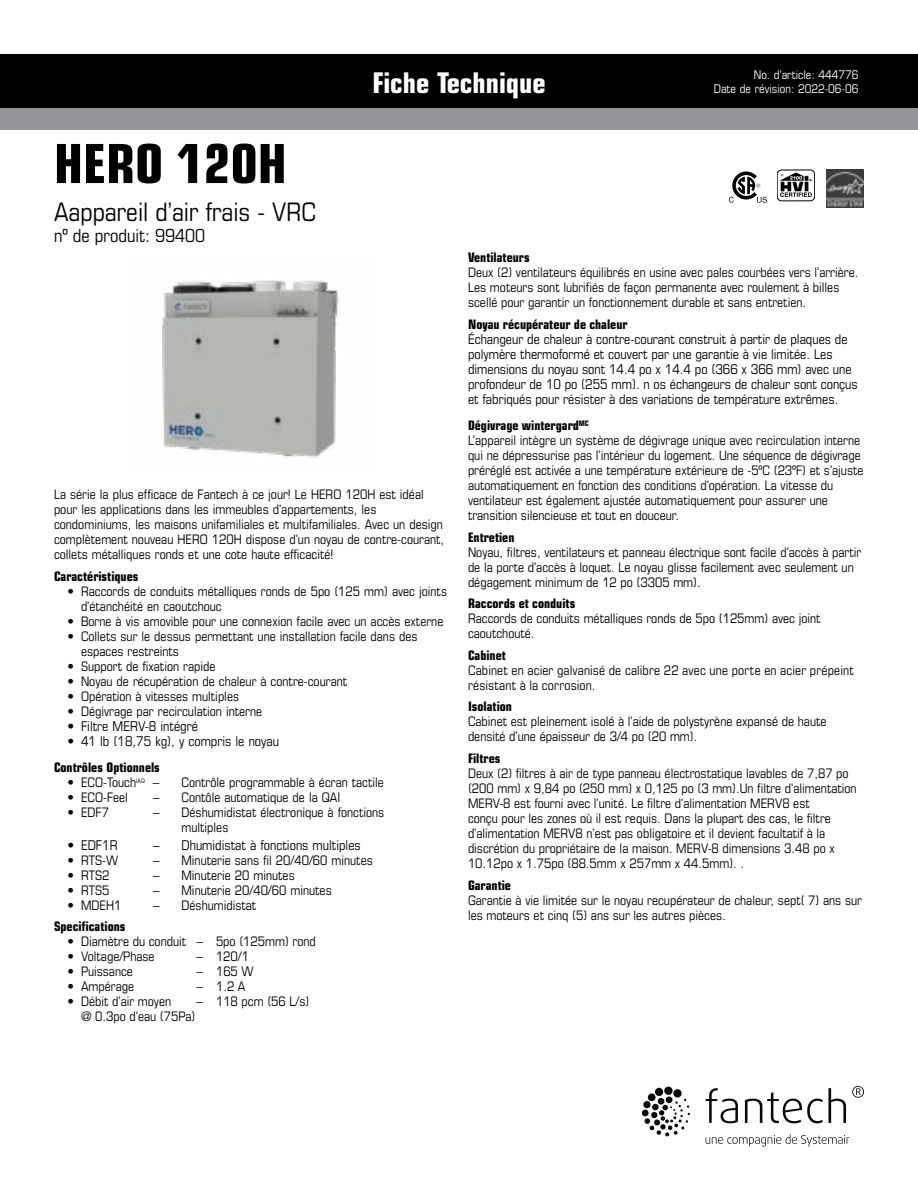
<style>
.page{position:relative;width:918px;height:1188px;background:#fff}
.page>*{position:absolute;margin:0;border:0;box-sizing:border-box;transform-origin:0 0}
.t1{font:700 condensed 54px "Eurostile LT Std";color:#000}
.t2{font:700 condensed 28.5px "Eurostile LT Std";color:#fff}
.t3{font:condensed 25.5px "Eurostile LT Std";color:#000}
.t4{font:condensed 18px "Eurostile LT Std";color:#000}
.t5{font:condensed 13.5px/15px "Eurostile LT Std";color:#000}
.t6{font:condensed 13.2px/15px "Eurostile LT Std";color:#000}
.t7{font:700 condensed 13.2px "Eurostile LT Std";color:#000}
.t8{font:condensed 12px/14.4px "Eurostile LT Std";color:#fff;text-align:right}
.s1{font-weight:700}
</style>
<div class="page">
<div style="left:0;top:54px;width:918px;height:54px;background:#000"></div>
<div style="left:0;top:108px;width:918px;height:22px;background:#939598"></div>
<svg style="left:642px;top:1086px;width:48px;height:51px"></svg>
<svg style="left:706px;top:1088px;width:32px;height:35px"></svg>
<svg style="left:745px;top:1092px;width:78px;height:31px"></svg>
<svg style="left:829px;top:1088px;width:17px;height:35px"></svg>
<svg style="left:852px;top:1086px;width:12px;height:12px"></svg>
<svg style="left:706px;top:1134px;width:143px;height:13px"></svg>
<svg style="left:729px;top:172px;width:38px;height:31px"></svg>
<div style="left:777px;top:170px;width:38px;height:31px;border:1px solid #000;border-radius:4px"></div>
<svg style="left:779px;top:172px;width:34px;height:25px"></svg>
<img style="left:826px;top:169px;width:38px;height:39px">
<img style="left:162px;top:280px;width:177px;height:178px">
<h1 class="t1" style="left:54px;top:131px;width:234px">HERO 120H</h1>
<h3 class="t3" style="left:54px;top:196px;width:264px">Aappareil d’air frais - VRC</h3>
<h3 class="t4" style="left:54px;top:225px;width:153px">no de produit: 99400</h3>
<h2 class="t2" style="left:372px;top:65px;width:175px">Fiche Technique</h2>
<p class="t8" style="left:714px;top:67px;width:146px">No. d’article: 444776<br>Date de révision: 2022-06-06</p>
<p class="t6" style="left:54px;top:487px;width:392px">La série la plus efficace de Fantech à ce jour! Le HERO 120H est idéal pour les applications dans les immeubles d’appartements, les condominiums, les maisons unifamiliales et multifamiliales. Avec un design complètement nouveau HERO 120H dispose d’un noyau de contre-courant, collets métalliques ronds et une cote haute efficacité!</p>
<p class="t7" style="left:54px;top:568px;width:86px">Caractéristiques</p>
<p class="t6" style="left:81px;top:583px;width:368px;text-indent:-14px">• Raccords de conduits métalliques ronds de 5po (125 mm) avec joints d’étanchéité en caoutchouc</p>
<p class="t6" style="left:68px;top:613px;width:377px">• Borne à vis amovible pour une connexion facile avec un accès externe</p>
<p class="t6" style="left:81px;top:628px;width:338px;text-indent:-14px">• Collets sur le dessus permettant une installation facile dans des espaces restreints</p>
<p class="t6" style="left:68px;top:658px;width:150px">• Support de fixation rapide</p>
<p class="t6" style="left:68px;top:673px;width:281px">• Noyau de récupération de chaleur à contre-courant</p>
<p class="t6" style="left:68px;top:688px;width:173px">• Opération à vitesses multiples</p>
<p class="t6" style="left:68px;top:703px;width:196px">• Dégivrage par recirculation interne</p>
<p class="t5" style="left:68px;top:718px;width:132px">• Filtre MERV-8 intégré</p>
<p class="t5" style="left:68px;top:733px;width:213px">• 41 lb (18,75 kg), y compris le noyau</p>
<p class="t7" style="left:54px;top:759px;width:107px">Contrôles Optionnels</p>
<p class="t6" style="left:68px;top:774px;width:94px">• ECO-Touch<sup>IAQ</sup> –</p>
<p class="t6" style="left:182px;top:774px;width:204px">Contrôle programmable à écran tactile</p>
<p class="t6" style="left:68px;top:789px;width:62px">• ECO-Feel</p>
<p class="t6" style="left:153px;top:789px;width:189px">– Contôle automatique de la QAI</p>
<p class="t6" style="left:68px;top:804px;width:43px">• EDF7</p>
<p class="t6" style="left:182px;top:804px;width:204px;text-indent:-29px">– Déshumidistat électronique à fonctions multiples</p>
<p class="t5" style="left:68px;top:837px;width:52px">• EDF1R</p>
<p class="t5" style="left:153px;top:837px;width:209px">– Dhumidistat à fonctions multiples</p>
<p class="t6" style="left:68px;top:852px;width:52px">• RTS-W</p>
<p class="t6" style="left:153px;top:852px;width:221px">– Minuterie sans fil 20/40/60 minutes</p>
<p class="t6" style="left:68px;top:867px;width:43px">• RTS2</p>
<p class="t6" style="left:153px;top:867px;width:143px">– Minuterie 20 minutes</p>
<p class="t6" style="left:68px;top:882px;width:43px">• RTS5</p>
<p class="t6" style="left:153px;top:882px;width:180px">– Minuterie 20/40/60 minutes</p>
<p class="t6" style="left:68px;top:897px;width:55px">• MDEH1</p>
<p class="t6" style="left:153px;top:897px;width:105px">– Déshumidistat</p>
<p class="t7" style="left:54px;top:919px;width:73px">Specifications</p>
<p class="t6" style="left:68px;top:934px;width:250px">• Diamètre du conduit – 5po (125mm) rond</p>
<p class="t6" style="left:68px;top:949px;width:89px">• Voltage/Phase</p>
<p class="t6" style="left:197px;top:949px;width:54px">– 120/1</p>
<p class="t6" style="left:68px;top:964px;width:67px">• Puissance</p>
<p class="t6" style="left:197px;top:964px;width:59px">– 165 W</p>
<p class="t6" style="left:68px;top:979px;width:68px">• Ampérage</p>
<p class="t6" style="left:197px;top:979px;width:50px">– 1.2 A</p>
<p class="t6" style="left:68px;top:994px;width:105px">• Débit d’air moyen</p>
<p class="t6" style="left:197px;top:994px;width:114px">– 118 pcm (56 L/s)</p>
<p class="t6" style="left:81px;top:1009px;width:116px">@ 0.3po d’eau (75Pa)</p>
<p class="t7" style="left:468px;top:250px;width:63px">Ventilateurs</p>
<p class="t6" style="left:468px;top:265px;width:392px">Deux (2) ventilateurs équilibrés en usine avec pales courbées vers l’arrière.<br>Les moteurs sont lubrifiés de façon permanente avec roulement à billes scellé pour garantir un fonctionnement durable et sans entretien.</p>
<p class="t7" style="left:468px;top:316px;width:161px">Noyau récupérateur de chaleur</p>
<p class="t5" style="left:468px;top:332px;width:391px">Échangeur de chaleur à contre-courant construit à partir de plaques de polymère thermoformé et couvert par une garantie à vie limitée. Les dimensions du noyau sont 14.4 po x 14.4 po (366 x 366 mm) avec une profondeur de 10 po (255 mm). n os échangeurs de chaleur sont conçus et fabriqués pour résister à des variations de température extrêmes.</p>
<p class="t6" style="left:468px;top:417px;width:397px"><span class="s1">Dégivrage wintergard</span><sup>MC<br></sup>L’appareil intègre un système de dégivrage unique avec recirculation interne qui ne dépressurise pas l’intérieur du logement. Une séquence de dégivrage préréglé est activée a une température extérieure de -5ºC (23ºF) et s’ajuste automatiquement en fonction des conditions d’opération. La vitesse du ventilateur est également ajustée automatiquement pour assurer une transition silencieuse et tout en douceur.</p>
<p class="t7" style="left:468px;top:529px;width:48px">Entretien</p>
<p class="t6" style="left:468px;top:544px;width:395px">Noyau, filtres, ventilateurs et panneau électrique sont facile d’accès à partir de la porte d’accès à loquet. Le noyau glisse facilement avec seulement un dégagement minimum de 12 po (3305 mm).</p>
<p class="t7" style="left:468px;top:596px;width:109px">Raccords et conduits</p>
<p class="t6" style="left:468px;top:611px;width:354px">Raccords de conduits métalliques ronds de 5po (125mm) avec joint caoutchouté.</p>
<p class="t7" style="left:468px;top:647px;width:39px">Cabinet</p>
<p class="t6" style="left:468px;top:663px;width:387px">Cabinet en acier galvanisé de calibre 22 avec une porte en acier prépeint résistant à la corrosion.</p>
<p class="t7" style="left:468px;top:698px;width:46px">Isolation</p>
<p class="t6" style="left:468px;top:714px;width:360px">Cabinet est pleinement isolé à l’aide de polystyrène expansé de haute densité d’une épaisseur de 3/4 po (20 mm).</p>
<p class="t7" style="left:468px;top:750px;width:34px">Filtres</p>
<p class="t6" style="left:468px;top:765px;width:390px">Deux (2) filtres à air de type panneau électrostatique lavables de 7,87 po (200 mm) x 9,84 po (250 mm) x 0,125 po (3 mm).Un filtre d’alimentation MERV-8 est fourni avec l’unité. Le filtre d’alimentation MERV8 est<br>conçu pour les zones où il est requis. Dans la plupart des cas, le filtre d’alimentation MERV8 n’est pas obligatoire et il devient facultatif à la discrétion du propriétaire de la maison. MERV-8 dimensions 3.48 po x 10.12po x 1.75po (88.5mm x 257mm x 44.5mm). .</p>
<p class="t7" style="left:468px;top:877px;width:45px">Garantie</p>
<p class="t6" style="left:468px;top:892px;width:396px">Garantie à vie limitée sur le noyau recupérateur de chaleur, sept( 7) ans sur les moteurs et cinq (5) ans sur les autres pièces.</p>
</div>
